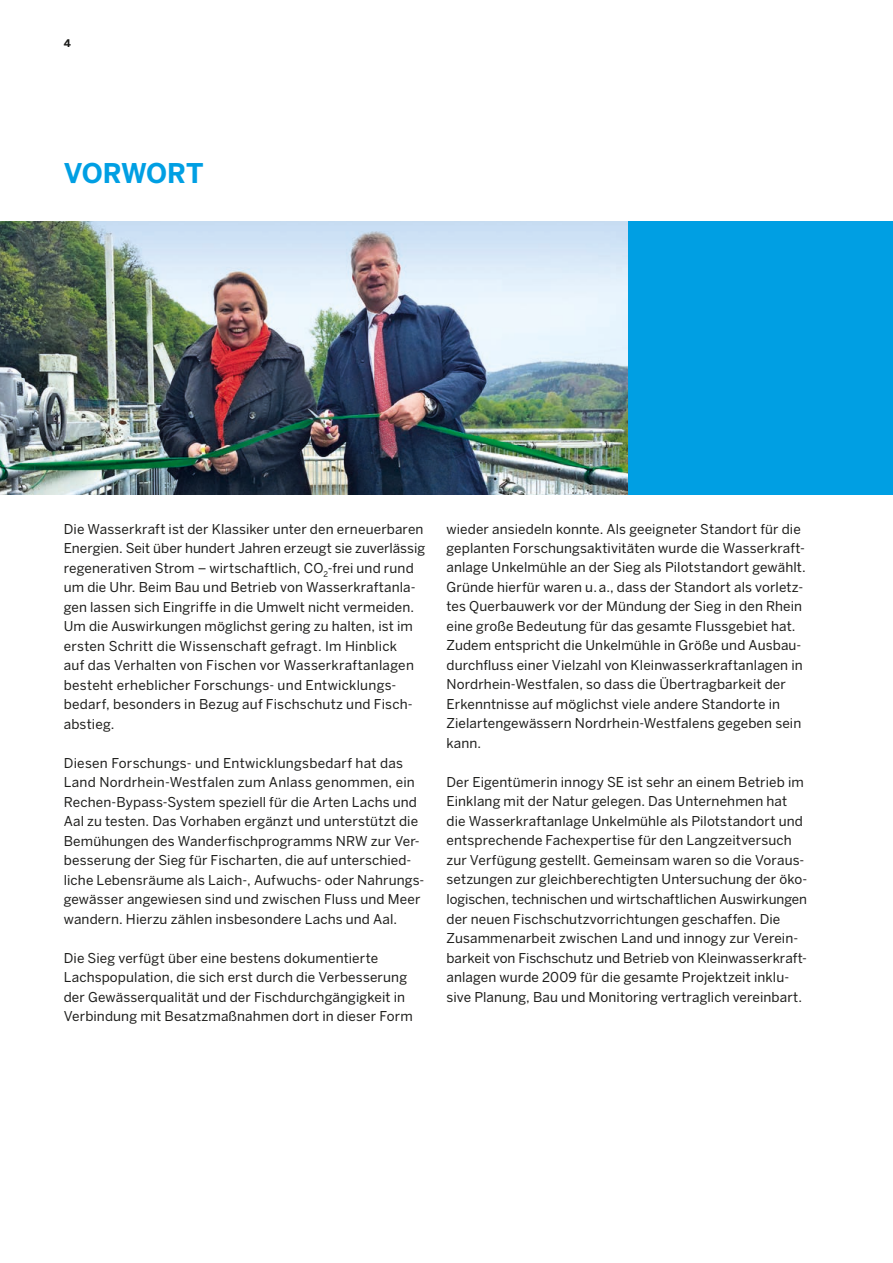
<style>
.page{position:relative;width:893px;height:1263px;background:#fff}
.page>*{position:absolute;margin:0;border:0;box-sizing:border-box;transform-origin:0 0}
.t1{font:700 27px "Benton Sans";color:#009fe3}
.t2{font:13.5px/19.5px "Benton Sans";letter-spacing:.01em;color:#1d1d1b}
.t3{font:700 10.5px "Benton Sans";color:#1d1d1b}
</style>
<div class="page">
<div style="left:627px;top:222px;width:266px;height:273px;background:#009fe3"></div>
<img style="left:0;top:222px;width:627px;height:273px">
<p class="t3" style="left:64px;top:37px;width:9px">4</p>
<h2 class="t1" style="left:64px;top:157px;width:141px">VORWORT</h2>
<p class="t2" style="left:64px;top:519px;width:363px">Die Wasserkraft ist der Klassiker unter den erneuerbaren Energien. Seit über hundert Jahren erzeugt sie zuverlässig regenerativen Strom – wirtschaftlich, CO<sub>2</sub>-frei und rund um die Uhr. Beim Bau und Betrieb von Wasserkraftanla&shy;gen lassen sich Eingriffe in die Umwelt nicht vermeiden.<br>Um die Auswirkungen möglichst gering zu halten, ist im ersten Schritt die Wissenschaft gefragt. Im Hinblick<br>auf das Verhalten von Fischen vor Wasserkraftanlagen besteht erheblicher Forschungs- und Entwicklungs&shy;bedarf, besonders in Bezug auf Fischschutz und Fisch&shy;abstieg.</p>
<p class="t2" style="left:64px;top:753px;width:362px">Diesen Forschungs- und Entwicklungsbedarf hat das Land Nordrhein-Westfalen zum Anlass genommen, ein Rechen-Bypass-System speziell für die Arten Lachs und Aal zu testen. Das Vorhaben ergänzt und unterstützt die Bemühungen des Wanderfschprogramms NRW zur Ver&shy;besserung der Sieg für Fischarten, die auf unterschied&shy;liche Lebensräume als Laich-, Aufwuchs- oder Nahrungs&shy;gewässer angewiesen sind und zwischen Fluss und Meer wandern. Hierzu zählen insbesondere Lachs und Aal.</p>
<p class="t2" style="left:64px;top:948px;width:350px">Die Sieg verfügt über eine bestens dokumentierte Lachspopulation, die sich erst durch die Verbesserung der Gewässerqualität und der Fischdurchgängigkeit in Verbindung mit Besatzmaßnahmen dort in dieser Form</p>
<p class="t2" style="left:446px;top:519px;width:361px">wieder ansiedeln konnte. Als geeigneter Standort für die geplanten Forschungsaktivitäten wurde die Wasserkraft&shy;anlage Unkelmühle an der Sieg als Pilotstandort gewählt.<br>Gründe hierfür waren u. a., dass der Standort als vorletz&shy;tes Querbauwerk vor der Mündung der Sieg in den Rhein eine große Bedeutung für das gesamte Flussgebiet hat.<br>Zudem entspricht die Unkelmühle in Größe und Ausbau&shy;durchfuss einer Vielzahl von Kleinwasserkraftanlagen in Nordrhein-Westfalen, so dass die Übertragbarkeit der Erkenntnisse auf möglichst viele andere Standorte in Zielartengewässern Nordrhein-Westfalens gegeben sein kann.</p>
<p class="t2" style="left:446px;top:772px;width:362px">Der Eigentümerin innogy SE ist sehr an einem Betrieb im Einklang mit der Natur gelegen. Das Unternehmen hat die Wasserkraftanlage Unkelmühle als Pilotstandort und entsprechende Fachexpertise für den Langzeitversuch zur Verfügung gestellt. Gemeinsam waren so die Voraus&shy;setzungen zur gleichberechtigten Untersuchung der öko&shy;logischen, technischen und wirtschaftlichen Auswirkungen der neuen Fischschutzvorrichtungen geschaffen. Die Zusammenarbeit zwischen Land und innogy zur Verein&shy;barkeit von Fischschutz und Betrieb von Kleinwasserkraft&shy;anlagen wurde 2009 für die gesamte Projektzeit inklu&shy;sive Planung, Bau und Monitoring vertraglich vereinbart.</p>
</div>
